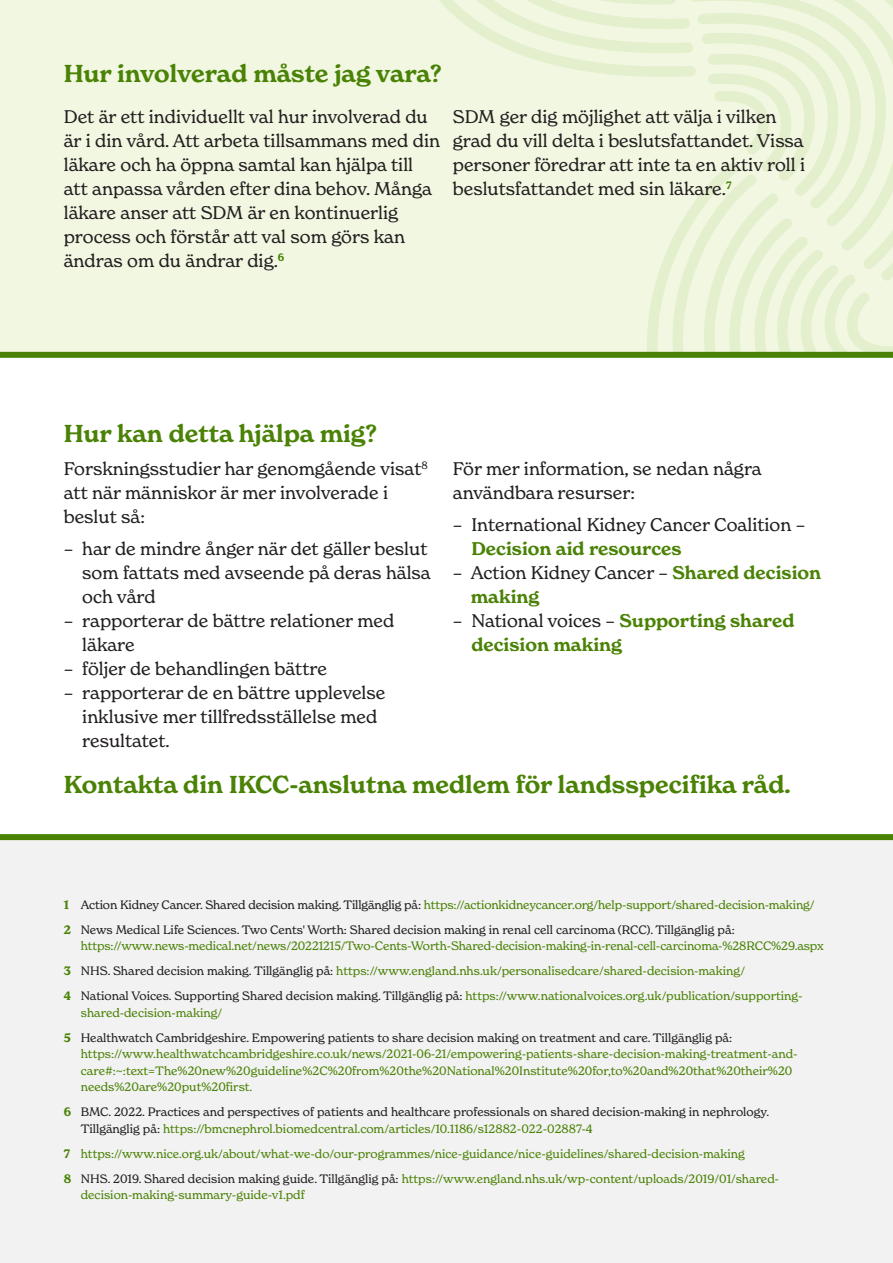
<style>
.page{position:relative;width:893px;height:1263px;background:#fff}
.page>*{position:absolute;margin:0;border:0;box-sizing:border-box;transform-origin:0 0}
.Body_copy{font:600 24px "New Spirit";color:#4a8205}
.Body_copy-2{font:18px/24px "New Spirit";color:#231f20}
.Body_copy-3{font:600 18px/24px "New Spirit";color:#4a8205}
.Body_copy-4{font:12px/16.5px "New Spirit";color:#4a8205}
.Body_copy-5{font:12px/16.5px "New Spirit";color:#231f20}
.s1{font-weight:600;color:#4a8205}
.s2{font-weight:400;color:#231f20}
.s3{font-weight:600}
.s4{color:#231f20}
.s5{color:#4a8205}
</style>
<div class="page">
<div style="left:0;top:836px;width:893px;height:427px;background:#f2f2f2"></div>
<div style="left:0;top:0;width:893px;height:355px;background:#f1f7e1"></div>
<svg style="left:77px;top:0;width:816px;height:352px"></svg>
<div style="left:0;top:834px;width:893px;height:6px;background:#4a8205"></div>
<div style="left:0;top:352px;width:893px;height:6px;background:#4a8205"></div>
<p class="Body_copy" style="left:64px;top:59px;width:379px">Hur involverad måste jag vara?</p>
<p class="Body_copy-2" style="left:64px;top:105px;width:378px">Det är ett individuellt val hur involverad du är i din vård. Att arbeta tillsammans med din läkare och ha öppna samtal kan hjälpa till att anpassa vården efter dina behov. Många läkare anser att SDM är en kontinuerlig process och förstår att val som görs kan ändras om du ändrar dig.<sup>6</sup></p>
<p class="Body_copy-2" style="left:453px;top:105px;width:354px">SDM ger dig möjlighet att välja i vilken grad du vill delta i beslutsfattandet. Vissa personer föredrar att inte ta en aktiv roll i beslutsfattandet med sin läkare.<sup>7</sup></p>
<p class="Body_copy" style="left:64px;top:419px;width:315px">Hur kan detta hjälpa mig?</p>
<p class="Body_copy-2" style="left:64px;top:456px;width:365px">Forskningsstudier har genomgående visat<sup>8 </sup>att när människor är mer involverade i beslut så:</p>
<p class="Body_copy-2" style="left:82px;top:537px;width:350px;text-indent:-19px">– har de mindre ånger när det gäller beslut som fattats med avseende på deras hälsa och vård</p>
<p class="Body_copy-2" style="left:82px;top:609px;width:313px;text-indent:-19px">– rapporterar de bättre relationer med läkare</p>
<p class="Body_copy-2" style="left:64px;top:657px;width:265px">– följer de behandlingen bättre</p>
<p class="Body_copy-2" style="left:82px;top:681px;width:305px;text-indent:-19px">– rapporterar de en bättre upplevelse inklusive mer tillfredsställelse med resultatet.</p>
<p class="Body_copy-2" style="left:453px;top:456px;width:310px">För mer information, se nedan några användbara resurser:</p>
<p class="Body_copy-2" style="left:471px;top:513px;width:335px;text-indent:-19px">– International Kidney Cancer Coalition –<br><span class="s1">Decision aid resources</span></p>
<p class="Body_copy-2" style="left:471px;top:561px;width:352px;text-indent:-18px">– Action Kidney Cancer – <span class="s1">Shared decision making</span></p>
<p class="Body_copy-3" style="left:471px;top:609px;width:325px;text-indent:-19px"><span class="s2">– National voices –</span> Supporting shared decision making</p>
<p class="Body_copy" style="left:64px;top:770px;width:728px">Kontakta din IKCC-anslutna medlem för landsspecifika råd.</p>
<p class="Body_copy-4" style="left:64px;top:896px;width:752px"><span class="s3">1</span> <span class="s4">Action Kidney Cancer. Shared decision making. Tillgänglig på:</span> https://actionkidneycancer.org/help-support/shared-decision-making/</p>
<p class="Body_copy-4" style="left:81px;top:921px;width:744px;text-indent:-17px"><span class="s3">2</span> <span class="s4">News Medical Life Sciences. Two Cents' Worth: Shared decision making in renal cell carcinoma (RCC). Tillgänglig på: </span>https://www.news-medical.net/news/20221215/Two-Cents-Worth-Shared-decision-making-in-renal-cell-carcinoma-%28RCC%29.aspx</p>
<p class="Body_copy-4" style="left:64px;top:962px;width:683px"><span class="s3">3</span> <span class="s4">NHS. Shared decision making. Tillgänglig på:</span> https://www.england.nhs.uk/personalisedcare/shared-decision-making/</p>
<p class="Body_copy-4" style="left:81px;top:987px;width:723px;text-indent:-17px"><span class="s3">4</span> <span class="s4">National Voices. Supporting Shared decision making. Tillgänglig på:</span> https://www.nationalvoices.org.uk/publication/supporting&shy;shared-decision-making/</p>
<p class="Body_copy-4" style="left:81px;top:1029px;width:718px;text-indent:-17px"><span class="s3">5</span> <span class="s4">Healthwatch Cambridgeshire. Empowering patients to share decision making on treatment and care. Tillgänglig på: </span>https://www.healthwatchcambridgeshire.co.uk/news/2021-06-21/empowering-patients-share-decision-making-treatment-and&shy;care#:~:text=The%20new%20guideline%2C%20from%20the%20National%20Institute%20for,to%20and%20that%20their%20 needs%20are%20put%20first.</p>
<p class="Body_copy-5" style="left:81px;top:1103px;width:690px;text-indent:-17px"><span class="s1">6</span> BMC. 2022. Practices and perspectives of patients and healthcare professionals on shared decision-making in nephrology.<br>Tillgänglig på: <span class="s5">https://bmcnephrol.biomedcentral.com/articles/10.1186/s12882-022-02887-4</span></p>
<p class="Body_copy-4" style="left:64px;top:1145px;width:683px"><span class="s3">7</span> https://www.nice.org.uk/about/what-we-do/our-programmes/nice-guidance/nice-guidelines/shared-decision-making</p>
<p class="Body_copy-4" style="left:81px;top:1170px;width:700px;text-indent:-17px"><span class="s3">8</span> <span class="s4">NHS. 2019. Shared decision making guide. Tillgänglig på:</span> https://www.england.nhs.uk/wp-content/uploads/2019/01/shared&shy;decision-making-summary-guide-v1.pdf</p>
</div>
